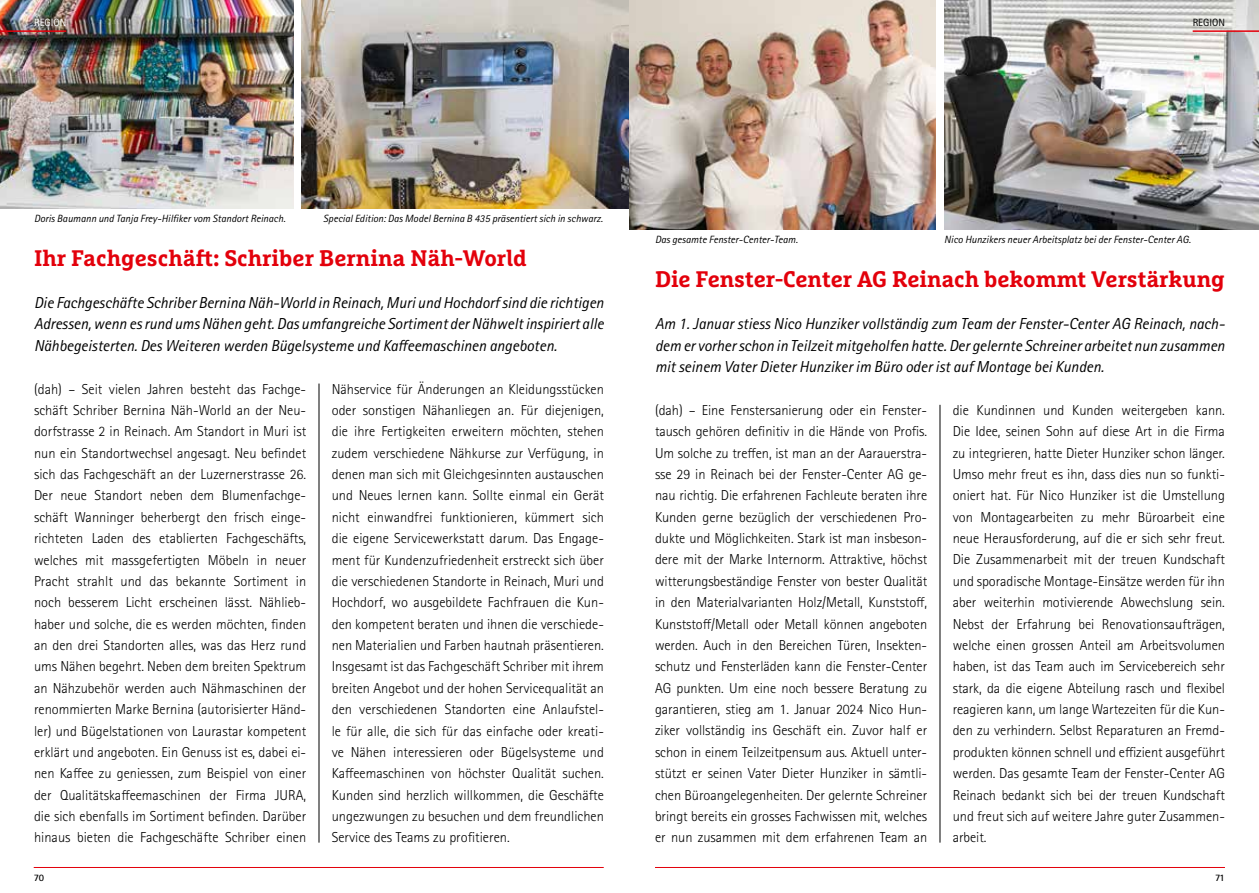
<style>
.page{position:relative;width:1259px;height:893px;background:#fff}
.page>*{position:absolute;margin:0;border:0;box-sizing:border-box;transform-origin:0 0}
.t1{font:700 22.5px "Marselis Slab Pro";letter-spacing:-.005em;color:#e3000b}
.t2{font:italic 15.9px/21.3px "Rotis Sans Serif Std";color:#000;text-align:justify}
.t3{font:300 14.4px/21.3px "Rotis Sans Serif Std";letter-spacing:-.005em;color:#000;text-align:justify}
.t4{font:italic 10.5px "Rotis Sans Serif Std";color:#000}
.t5{font:10.5px "Rotis Sans Serif Std";color:#000}
.t6{font:10.5px "Rotis Sans Serif Std";color:#fff}
.t7{font:700 9.9px "Rotis Sans Serif Std";color:#000}
</style>
<div class="page">
<img style="left:302px;top:0;width:327px;height:208px">
<img style="left:0;top:0;width:293px;height:208px">
<img style="left:944px;top:0;width:315px;height:230px">
<img style="left:629px;top:0;width:306px;height:230px">
<hr style="left:939px;top:405px;width:1px;height:438px;background:#000">
<hr style="left:1192px;top:30px;width:67px;height:2px;background:#e3000b">
<hr style="left:655px;top:867px;width:570px;height:1px;background:#e3000b">
<hr style="left:0;top:30px;width:66px;height:2px;background:#e3000b">
<hr style="left:34px;top:867px;width:570px;height:1px;background:#e3000b">
<hr style="left:319px;top:384px;width:1px;height:459px;background:#000">
<p class="t6" style="left:34px;top:16px;width:34px">REGION</p>
<p class="t5" style="left:1192px;top:16px;width:34px">REGION</p>
<p class="t4" style="left:34px;top:212px;width:253px">Doris Baumann und Tanja Frey-Hilfiker vom Standort Reinach.</p>
<p class="t4" style="left:323px;top:212px;width:281px">Special Edition: Das Model Bernina B 435 präsentiert sich in schwarz.</p>
<h1 class="t1" style="left:34px;top:244px;width:494px">Ihr Fachgeschäft: Schriber Bernina Näh-World</h1>
<p class="t2" style="left:34px;top:292px;width:571px">Die Fachgeschäfte Schriber Bernina Näh-World in Reinach, Muri und Hochdorf sind die richtigen Adressen, wenn es rund ums Nähen geht. Das umfangreiche Sortiment der Nähwelt inspiriert alle Nähbegeisterten. Des Weiteren werden Bügelsysteme und Kaffeemaschinen angeboten.</p>
<p class="t3" style="left:34px;top:378px;width:274px">(dah) – Seit vielen Jahren besteht das Fachge&shy;schäft Schriber Bernina Näh-World an der Neu&shy;dorfstrasse 2 in Reinach. Am Standort in Muri ist nun ein Standortwechsel angesagt. Neu befindet sich das Fachgeschäft an der Luzernerstrasse 26.<br>Der neue Standort neben dem Blumenfachge&shy;schäft Wanninger beherbergt den frisch einge&shy;richteten Laden des etablierten Fachgeschäfts, welches mit massgefertigten Möbeln in neuer Pracht strahlt und das bekannte Sortiment in noch besserem Licht erscheinen lässt. Nählieb&shy;haber und solche, die es werden möchten, finden an den drei Standorten alles, was das Herz rund ums Nähen begehrt. Neben dem breiten Spektrum an Nähzubehör werden auch Nähmaschinen der renommierten Marke Bernina (autorisierter Händ&shy;ler) und Bügelstationen von Laurastar kompetent erklärt und angeboten. Ein Genuss ist es, dabei ei&shy;nen Kaffee zu geniessen, zum Beispiel von einer der Qualitätskaffeemaschinen der Firma JURA, die sich ebenfalls im Sortiment befinden. Darüber hinaus bieten die Fachgeschäfte Schriber einen</p>
<p class="t3" style="left:332px;top:378px;width:274px">Nähservice für Änderungen an Kleidungsstücken oder sonstigen Nähanliegen an. Für diejenigen, die ihre Fertigkeiten erweitern möchten, stehen zudem verschiedene Nähkurse zur Verfügung, in denen man sich mit Gleichgesinnten austauschen und Neues lernen kann. Sollte einmal ein Gerät nicht einwandfrei funktionieren, kümmert sich die eigene Servicewerkstatt darum. Das Engage&shy;ment für Kundenzufriedenheit erstreckt sich über die verschiedenen Standorte in Reinach, Muri und Hochdorf, wo ausgebildete Fachfrauen die Kun&shy;den kompetent beraten und ihnen die verschiede&shy;nen Materialien und Farben hautnah präsentieren.<br>Insgesamt ist das Fachgeschäft Schriber mit ihrem breiten Angebot und der hohen Servicequalität an den verschiedenen Standorten eine Anlaufstel&shy;le für alle, die sich für das einfache oder kreati&shy;ve Nähen interessieren oder Bügelsysteme und Kaffeemaschinen von höchster Qualität suchen.<br>Kunden sind herzlich willkommen, die Geschäfte ungezwungen zu besuchen und dem freundlichen Service des Teams zu profitieren.</p>
<p class="t7" style="left:34px;top:871px;width:12px">70</p>
<p class="t4" style="left:655px;top:234px;width:144px">Das gesamte Fenster-Center-Team.</p>
<p class="t4" style="left:944px;top:234px;width:248px">Nico Hunzikers neuer Arbeitsplatz bei der Fenster-Center AG.</p>
<h1 class="t1" style="left:655px;top:265px;width:571px">Die Fenster-Center AG Reinach bekommt Verstärkung</h1>
<p class="t2" style="left:655px;top:313px;width:571px">Am 1. Januar stiess Nico Hunziker vollständig zum Team der Fenster-Center AG Reinach, nach&shy;dem er vorher schon in Teilzeit mitgeholfen hatte. Der gelernte Schreiner arbeitet nun zusammen mit seinem Vater Dieter Hunziker im Büro oder ist auf Montage bei Kunden.</p>
<p class="t3" style="left:655px;top:400px;width:274px">(dah) – Eine Fenstersanierung oder ein Fenster&shy;tausch gehören definitiv in die Hände von Profis.<br>Um solche zu treffen, ist man an der Aarauerstra&shy;sse 29 in Reinach bei der Fenster-Center AG ge&shy;nau richtig. Die erfahrenen Fachleute beraten ihre Kunden gerne bezüglich der verschiedenen Pro&shy;dukte und Möglichkeiten. Stark ist man insbeson&shy;dere mit der Marke Internorm. Attraktive, höchst witterungsbeständige Fenster von bester Qualität in den Materialvarianten Holz/Metall, Kunststoff, Kunststoff/Metall oder Metall können angeboten werden. Auch in den Bereichen Türen, Insekten&shy;schutz und Fensterläden kann die Fenster-Center AG punkten. Um eine noch bessere Beratung zu garantieren, stieg am 1. Januar 2024 Nico Hun&shy;ziker vollständig ins Geschäft ein. Zuvor half er schon in einem Teilzeitpensum aus. Aktuell unter&shy;stützt er seinen Vater Dieter Hunziker in sämtli&shy;chen Büroangelegenheiten. Der gelernte Schreiner bringt bereits ein grosses Fachwissen mit, welches er nun zusammen mit dem erfahrenen Team an</p>
<p class="t3" style="left:952px;top:399px;width:274px">die Kundinnen und Kunden weitergeben kann.<br>Die Idee, seinen Sohn auf diese Art in die Firma zu integrieren, hatte Dieter Hunziker schon länger.<br>Umso mehr freut es ihn, dass dies nun so funkti&shy;oniert hat. Für Nico Hunziker ist die Umstellung von Montagearbeiten zu mehr Büroarbeit eine neue Herausforderung, auf die er sich sehr freut.<br>Die Zusammenarbeit mit der treuen Kundschaft und sporadische Montage-Einsätze werden für ihn aber weiterhin motivierende Abwechslung sein.<br>Nebst der Erfahrung bei Renovationsaufträgen, welche einen grossen Anteil am Arbeitsvolumen haben, ist das Team auch im Servicebereich sehr stark, da die eigene Abteilung rasch und flexibel reagieren kann, um lange Wartezeiten für die Kun&shy;den zu verhindern. Selbst Reparaturen an Fremd&shy;produkten können schnell und effizient ausgeführt werden. Das gesamte Team der Fenster-Center AG Reinach bedankt sich bei der treuen Kundschaft und freut sich auf weitere Jahre guter Zusammen&shy;arbeit.</p>
<p class="t7" style="left:1215px;top:871px;width:11px">71</p>
</div>
